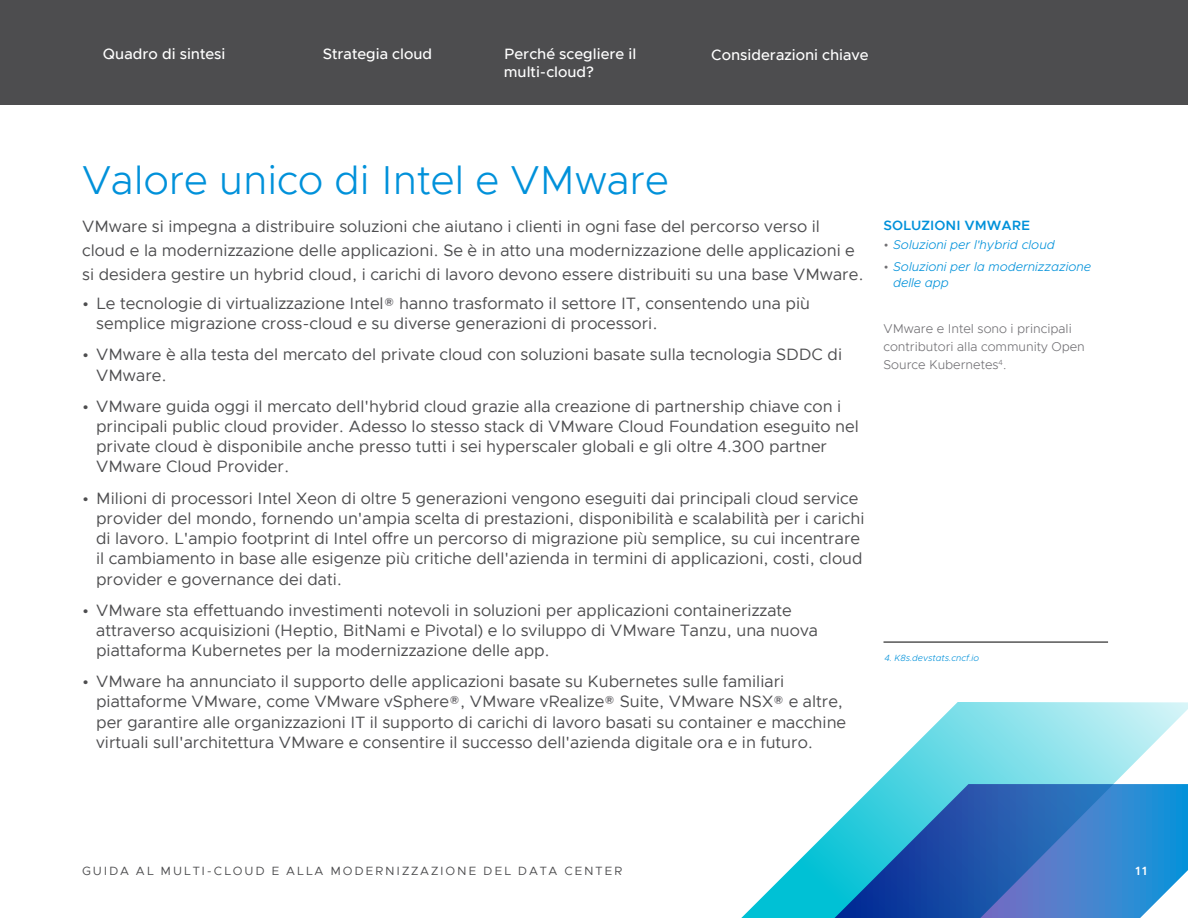
<style>
.page{position:relative;width:1188px;height:918px;background:#fff}
.page>*{position:absolute;margin:0;border:0;box-sizing:border-box;transform-origin:0 0}
.t1{font:300 40.5px "Metropolis";color:#0091da}
.t2{font:16.5px/20.2px "Metropolis";color:#4d4d4f}
.t3{font:500 15px/18px "Metropolis";color:#fff}
.t4{font:600 13.5px "Metropolis";color:#0091da}
.t5{font:300 12.75px/18px "Metropolis";color:#717074}
.t6{font:italic 300 12.75px/16.5px "Metropolis";color:#0091da}
.t7{font:12px "Metropolis";letter-spacing:.15em;color:#4d4d4f}
.t8{font:600 12px "Metropolis";color:#fff}
.t9{font:italic 300 9px "Metropolis";color:#0091da}
.s1{color:#717074}
.s2{font-style:normal;color:#717074}
</style>
<div class="page">
<svg style="left:875px;top:702px;width:313px;height:82px"></svg>
<svg style="left:741px;top:784px;width:447px;height:134px"></svg>
<hr style="left:884px;top:642px;width:224px;height:1px;background:#000">
<div style="left:0;top:0;width:1188px;height:105px;background:#4d4d4f"></div>
<p class="t3" style="left:103px;top:45px;width:124px">Quadro di sintesi</p>
<p class="t3" style="left:323px;top:45px;width:111px">Strategia cloud</p>
<p class="t3" style="left:504px;top:45px;width:134px">Perché scegliere il multi-cloud?</p>
<p class="t3" style="left:711px;top:45px;width:159px">Considerazioni chiave</p>
<h1 class="t1" style="left:82px;top:155px;width:588px">Valore unico di Intel e VMware</h1>
<p class="t2" style="left:82px;top:214px;width:783px;line-height:24px">VMware si impegna a distribuire soluzioni che aiutano i clienti in ogni fase del percorso verso il cloud e la modernizzazione delle applicazioni. Se è in atto una modernizzazione delle applicazioni e si desidera gestire un hybrid cloud, i carichi di lavoro devono essere distribuiti su una base VMware.</p>
<p class="t2" style="left:96px;top:293px;width:715px;text-indent:-14px">• Le tecnologie di virtualizzazione Intel<span class="s1">®</span> hanno trasformato il settore IT, consentendo una più semplice migrazione cross-cloud e su diverse generazioni di processori.</p>
<p class="t2" style="left:96px;top:345px;width:747px;text-indent:-14px">• VMware è alla testa del mercato del private cloud con soluzioni basate sulla tecnologia SDDC di<br>VMware.</p>
<p class="t2" style="left:96px;top:396px;width:764px;text-indent:-14px">• VMware guida oggi il mercato dell'hybrid cloud grazie alla creazione di partnership chiave con i principali public cloud provider. Adesso lo stesso stack di VMware Cloud Foundation eseguito nel private cloud è disponibile anche presso tutti i sei hyperscaler globali e gli oltre 4.300 partner VMware Cloud Provider.</p>
<p class="t2" style="left:96px;top:488px;width:770px;text-indent:-14px">• Milioni di processori Intel Xeon di oltre 5 generazioni vengono eseguiti dai principali cloud service provider del mondo, fornendo un'ampia scelta di prestazioni, disponibilità e scalabilità per i carichi di lavoro. L'ampio footprint di Intel offre un percorso di migrazione più semplice, su cui incentrare il cambiamento in base alle esigenze più critiche dell'azienda in termini di applicazioni, costi, cloud provider e governance dei dati.</p>
<p class="t2" style="left:96px;top:600px;width:723px;text-indent:-14px">• VMware sta effettuando investimenti notevoli in soluzioni per applicazioni containerizzate attraverso acquisizioni (Heptio, BitNami e Pivotal) e lo sviluppo di VMware Tanzu, una nuova piattaforma Kubernetes per la modernizzazione delle app.</p>
<p class="t2" style="left:96px;top:671px;width:752px;text-indent:-14px">• VMware ha annunciato il supporto delle applicazioni basate su Kubernetes sulle familiari piattaforme VMware, come VMware vSphere<span class="s1">®</span>, VMware vRealize<span class="s1">®</span> Suite, VMware NSX<span class="s1">®</span> e altre, per garantire alle organizzazioni IT il supporto di carichi di lavoro basati su container e macchine virtuali sull'architettura VMware e consentire il successo dell'azienda digitale ora e in futuro.</p>
<p class="t4" style="left:884px;top:217px;width:148px">SOLUZIONI VMWARE</p>
<p class="t6" style="left:884px;top:236px;width:173px"><span class="s2">•</span> Soluzioni per l'hybrid cloud</p>
<p class="t6" style="left:893px;top:258px;width:199px;text-indent:-10px"><span class="s2">•</span> Soluzioni per la modernizzazione delle app</p>
<p class="t5" style="left:884px;top:320px;width:203px">VMware e Intel sono i principali contributori alla community Open<br>Source Kubernetes<sup>4</sup>.</p>
<p class="t9" style="left:884px;top:652px;width:96px">4. K8s.devstats.cncf.io</p>
<p class="t7" style="left:82px;top:864px;width:542px">GUIDA AL MULTI-CLOUD E ALLA MODERNIZZAZIONE DEL DATA CENTER</p>
<p class="t8" style="left:1135px;top:864px;width:13px">11</p>
</div>
